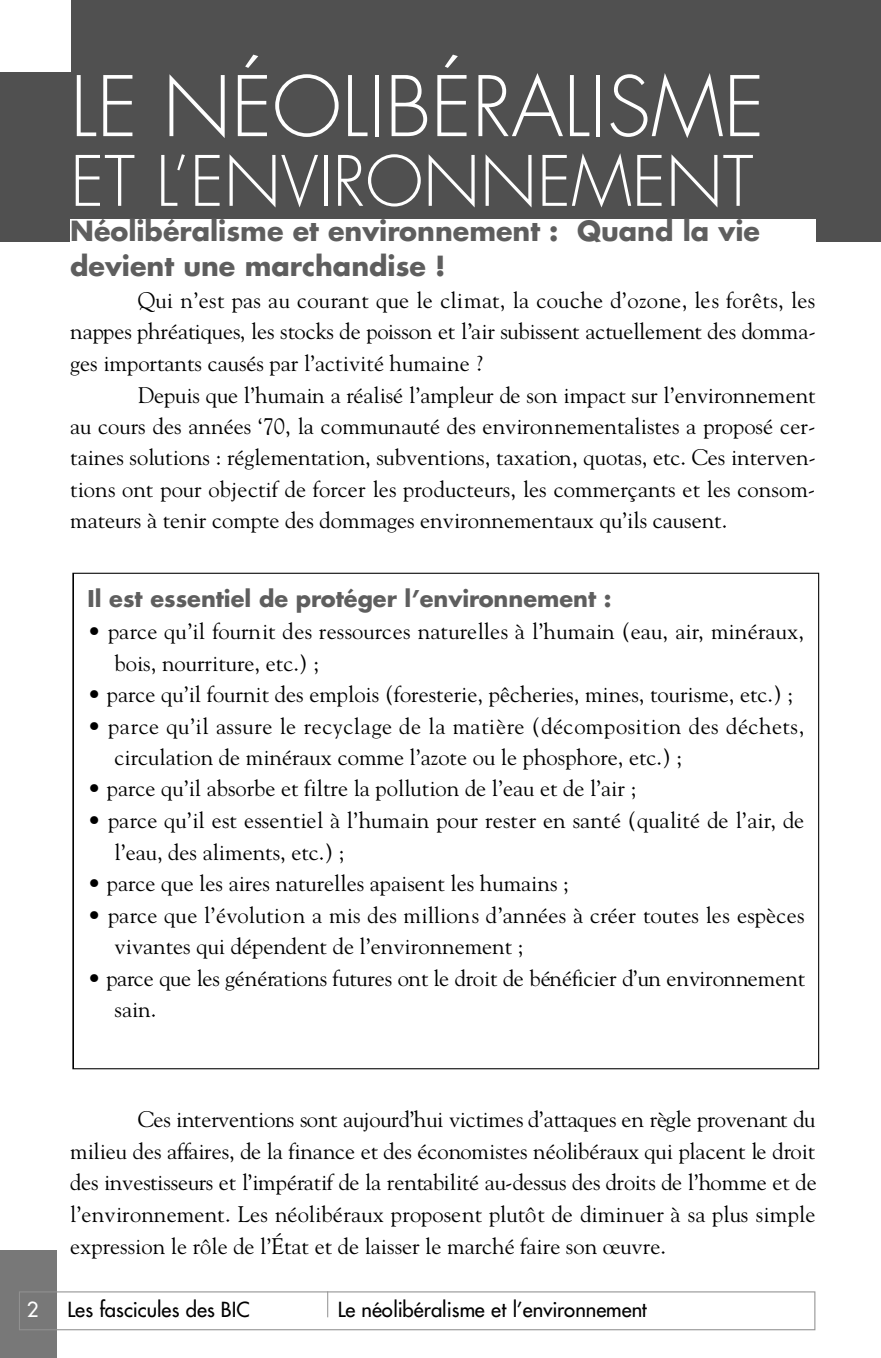
<style>
.page{position:relative;width:881px;height:1358px;background:#fff}
.page>*{position:absolute;margin:0;border:0;box-sizing:border-box;transform-origin:0 0}
.t1{font:300 81px "Futura";color:#fff}
.t2{font:300 67.5px "Futura";color:#fff}
.t3{font:700 27px/35.1px "Futura";color:#5e5e5e}
.t4{font:22.5px/31.5px "Goudy";color:#000}
.t5{font:700 22.5px "Futura";color:#5e5e5e}
.t6{font:20.25px "Futura";color:#000}
.t7{font:20.25px "Futura";color:#fff}
</style>
<div class="page">
<div style="left:0;top:0;width:880px;height:241px;background:#505050"></div>
<div style="left:0;top:1250px;width:57px;height:107px;background:#787878"></div>
<svg style="left:19px;top:1291px;width:796px;height:38px"></svg>
<div style="left:70px;top:219px;width:745px;height:1047px;background:#fff"></div>
<div style="left:0;top:0;width:70px;height:71px;background:#fff"></div>
<svg style="left:72px;top:572px;width:747px;height:497px"></svg>
<h1 class="t1" style="left:70px;top:69px;width:696px">LE NÉOLIBÉRALISME</h1>
<h2 class="t2" style="left:70px;top:150px;width:684px">ET L’ENVIRONNEMENT</h2>
<p class="t3" style="left:70px;top:216px;width:691px">Néolibéralisme et environnement : Quand la vie devient une marchandise !</p>
<p class="t4" style="left:70px;top:286px;width:747px;text-align:justify;text-indent:68px">Qui n’est pas au courant que le climat, la couche d’ozone, les forêts, les nappes phréatiques, les stocks de poisson et l’air subissent actuellement des domma&shy;ges importants causés par l’activité humaine ?</p>
<p class="t4" style="left:70px;top:380px;width:747px;text-align:justify;text-indent:68px">Depuis que l’humain a réalisé l’ampleur de son impact sur l’environnement au cours des années ‘70, la communauté des environnementalistes a proposé cer&shy;taines solutions : réglementation, subventions, taxation, quotas, etc. Ces interven&shy;tions ont pour objectif de forcer les producteurs, les commerçants et les consom&shy;mateurs à tenir compte des dommages environnementaux qu’ils causent.</p>
<p class="t5" style="left:87px;top:588px;width:525px">Il est essentiel de protéger l’environnement :</p>
<p class="t4" style="left:114px;top:617px;width:691px;text-indent:-27px">• parce qu’il fournit des ressources naturelles à l’humain (eau, air, minéraux, bois, nourriture, etc.) ;</p>
<p class="t4" style="left:87px;top:680px;width:707px">• parce qu’il fournit des emplois (foresterie, pêcheries, mines, tourisme, etc.) ;</p>
<p class="t4" style="left:114px;top:712px;width:691px;text-indent:-27px">• parce qu’il assure le recyclage de la matière (décomposition des déchets, circulation de minéraux comme l’azote ou le phosphore, etc.) ;</p>
<p class="t4" style="left:87px;top:774px;width:550px">• parce qu’il absorbe et filtre la pollution de l’eau et de l’air ;</p>
<p class="t4" style="left:114px;top:806px;width:691px;text-indent:-27px">• parce qu’il est essentiel à l’humain pour rester en santé (qualité de l’air, de l’eau, des aliments, etc.) ;</p>
<p class="t4" style="left:87px;top:869px;width:482px">• parce que les aires naturelles apaisent les humains ;</p>
<p class="t4" style="left:114px;top:901px;width:691px;text-indent:-27px">• parce que l’évolution a mis des millions d’années à créer toutes les espèces vivantes qui dépendent de l’environnement ;</p>
<p class="t4" style="left:114px;top:963px;width:692px;text-indent:-27px">• parce que les générations futures ont le droit de bénéficier d’un environnement sain.</p>
<p class="t4" style="left:70px;top:1105px;width:748px;text-align:justify;text-indent:68px">Ces interventions sont aujourd’hui victimes d’attaques en règle provenant du milieu des affaires, de la finance et des économistes néolibéraux qui placent le droit des investisseurs et l’impératif de la rentabilité au-dessus des droits de l’homme et de l’environnement. Les néolibéraux proposent plutôt de diminuer à sa plus simple expression le rôle de l’État et de laisser le marché faire son œuvre.</p>
<p class="t7" style="left:27px;top:1298px;width:13px">2</p>
<p class="t6" style="left:67px;top:1298px;width:184px">Les fascicules des BIC</p>
<p class="t6" style="left:337px;top:1298px;width:310px">Le néolibéralisme et l’environnement</p>
</div>
